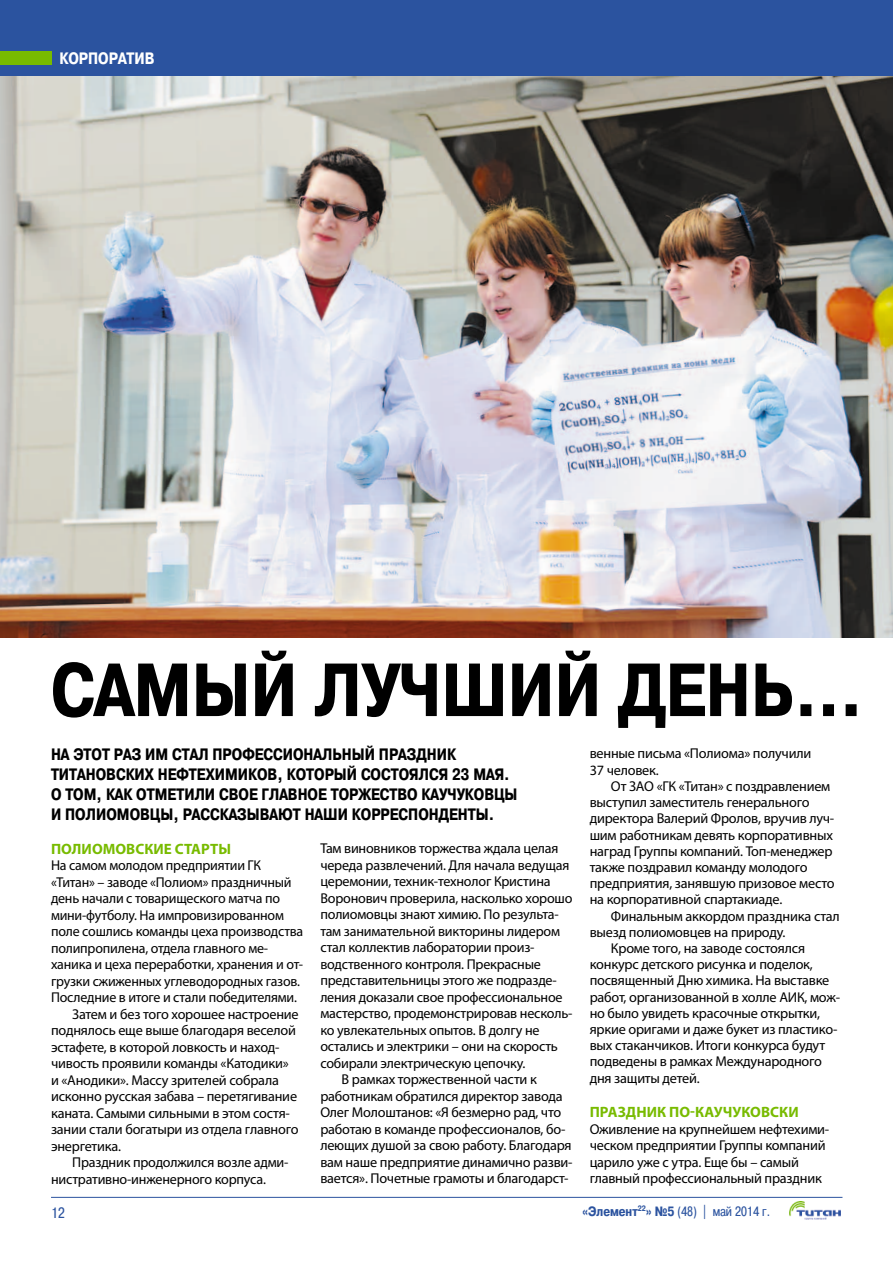
<style>
.page{position:relative;width:893px;height:1263px;background:#fff}
.page>*{position:absolute;margin:0;border:0;box-sizing:border-box;transform-origin:0 0}
.t1{font:700 75px "Pragmatica Condensed Cyr";color:#000}
.t2{font:700 16.5px/19.8px "Pragmatica Condensed Cyr";color:#000}
.t3{font:700 16.5px "Pragmatica Condensed Cyr";color:#fff}
.t4{font:700 15px "Myriad Pro";letter-spacing:.075em;color:#78bb00}
.t5{font:15px "Pragmatica Condensed Cyr";color:#2b539f}
.t6{font:14.25px/16.2px "Myriad Pro";letter-spacing:-.015em;color:#000}
.t7{font:13.5px "Pragmatica Condensed Cyr";color:#2b539f}
.s1{font-weight:700}
</style>
<div class="page">
<div style="left:0;top:0;width:893px;height:77px;background:#2b539f"></div>
<div style="left:0;top:51px;width:51px;height:13px;background:#78bb00"></div>
<hr style="left:51px;top:1197px;width:791px;height:1px;background:#2b539f">
<img style="left:790px;top:1201px;width:51px;height:18px">
<img style="left:0;top:77px;width:893px;height:561px">
<p class="t3" style="left:60px;top:49px;width:95px">корпоратив</p>
<h1 class="t1" style="left:51px;top:648px;width:814px">Самый лучший день…</h1>
<p class="t2" style="left:51px;top:745px;width:468px">На этот раз им стал профессиональ ный праздник титановских нефтехимиков, который состоялся 23 мая.<br>О том, как отметили свое главное торжество каучуковцы и полиомовцы, рассказывают наши корреспонденты.</p>
<p class="t4" style="left:51px;top:839px;width:43px">Полиомо</p>
<p class="t4" style="left:126px;top:839px;width:20px">вски</p>
<p class="t4" style="left:164px;top:839px;width:69px">е старты</p>
<p class="t6" style="left:51px;top:857px;width:212px">На самом молодом предприятии ГК</p>
<p class="t6" style="left:51px;top:873px;width:242px">«Титан» – заводе «Полиом» праздничный</p>
<p class="t6" style="left:51px;top:890px;width:231px">день начали с товарищеского матча по</p>
<p class="t6" style="left:51px;top:906px;width:234px">мини-футболу. На импровизированном</p>
<p class="t6" style="left:51px;top:923px;width:254px">поле сошлись команды цеха производства</p>
<p class="t6" style="left:51px;top:939px;width:219px">полипропилена, отдела главного ме-</p>
<p class="t6" style="left:51px;top:956px;width:254px">ханика и цеха переработки, хранения и от-</p>
<p class="t6" style="left:51px;top:972px;width:251px">грузки сжиженных углеводородных газов.</p>
<p class="t6" style="left:51px;top:989px;width:248px">Последние в итоге и стали победителями.</p>
<p class="t6" style="left:72px;top:1005px;width:228px">Затем и без того хорошее настроение</p>
<p class="t6" style="left:51px;top:1022px;width:247px">поднялось еще выше благодаря веселой</p>
<p class="t6" style="left:51px;top:1038px;width:230px">эстафете, в которой ловкость и наход-</p>
<p class="t6" style="left:51px;top:1055px;width:239px">чивость проявили команды «Катодики»</p>
<p class="t6" style="left:51px;top:1071px;width:229px">и «Анодики». Массу зрителей собрала</p>
<p class="t6" style="left:51px;top:1088px;width:248px">исконно русская забава – перетягивание</p>
<p class="t6" style="left:51px;top:1104px;width:240px">каната. Самыми сильными в этом состя-</p>
<p class="t6" style="left:51px;top:1121px;width:249px">зании стали богатыри из отдела главного</p>
<p class="t6" style="left:51px;top:1137px;width:72px">энергетика.</p>
<p class="t6" style="left:72px;top:1154px;width:217px">Праздник продолжился возле адми-</p>
<p class="t6" style="left:51px;top:1170px;width:216px">нистративно-инженерного корпуса.</p>
<p class="t6" style="left:590px;top:745px;width:223px">венные письма «Полиома» получили<br>37 человек.</p>
<p class="t6" style="left:590px;top:778px;width:246px;text-indent:21px">От ЗАО «ГК «Титан» с поздравлением выступил заместитель генерального директора Валерий Фролов, вручив луч&shy;шим работникам девять корпоративных наград Группы компаний. Топ-менеджер также поздравил команду молодого предприятия, занявшую призовое место на корпоративной спартакиаде.</p>
<p class="t6" style="left:611px;top:907px;width:230px">Финальным аккордом праздника стал</p>
<p class="t6" style="left:590px;top:924px;width:197px">выезд полиомовцев на природу.</p>
<p class="t6" style="left:611px;top:940px;width:196px">Кроме того, на заводе состоялся</p>
<p class="t6" style="left:590px;top:956px;width:225px">конкурс детского рисунка и поделок,</p>
<p class="t6" style="left:590px;top:972px;width:241px">посвященный Дню химика. На выставке</p>
<p class="t6" style="left:590px;top:988px;width:252px">работ, организованной в холле АИК, мож-</p>
<p class="t6" style="left:590px;top:1005px;width:232px">но было увидеть красочные открытки,</p>
<p class="t6" style="left:590px;top:1021px;width:249px">яркие оригами и даже букет из пластико-</p>
<p class="t6" style="left:590px;top:1037px;width:237px">вых стаканчиков. Итоги конкурса будут</p>
<p class="t6" style="left:590px;top:1053px;width:234px">подведены в рамках Международного</p>
<p class="t6" style="left:590px;top:1070px;width:111px">дня защиты детей.</p>
<p class="t4" style="left:590px;top:1102px;width:29px">Праздник</p>
<p class="t4" style="left:669px;top:1102px;width:112px">по-каучуко вски</p>
<p class="t6" style="left:590px;top:1121px;width:241px">Оживление на крупнейшем нефтехими&shy;ческом предприятии Группы компаний царило уже с утра. Еще бы – самый главный профессиональный праздник</p>
<p class="t6" style="left:320px;top:840px;width:240px">Там виновников торжества ждала целая</p>
<p class="t6" style="left:320px;top:856px;width:251px">череда развлечений. Для начала ведущая</p>
<p class="t6" style="left:320px;top:873px;width:232px">церемонии, техник-технолог Кристина</p>
<p class="t6" style="left:320px;top:889px;width:254px">Воронович проверила, насколько хорошо</p>
<p class="t6" style="left:320px;top:906px;width:240px">полиомовцы знают химию. По результа-</p>
<p class="t6" style="left:320px;top:922px;width:241px">там занимательной викторины лидером</p>
<p class="t6" style="left:320px;top:939px;width:216px">стал коллектив лаборатории произ-</p>
<p class="t6" style="left:320px;top:955px;width:222px">водственного контроля. Прекрасные</p>
<p class="t6" style="left:320px;top:972px;width:238px">представительницы этого же подразде-</p>
<p class="t6" style="left:320px;top:988px;width:244px">ления доказали свое профессиональное</p>
<p class="t6" style="left:320px;top:1005px;width:254px">мастерство, продемонстрировав несколь-</p>
<p class="t6" style="left:320px;top:1021px;width:221px">ко увлекательных опытов. В долгу не</p>
<p class="t6" style="left:320px;top:1038px;width:239px">остались и электрики – они на скорость</p>
<p class="t6" style="left:320px;top:1054px;width:207px">собирали электрическую цепочку.</p>
<p class="t6" style="left:342px;top:1071px;width:197px">В рамках торжественной части к</p>
<p class="t6" style="left:320px;top:1087px;width:244px">работникам обратился директор завода</p>
<p class="t6" style="left:320px;top:1104px;width:242px">Олег Молоштанов: «Я безмерно рад, что</p>
<p class="t6" style="left:320px;top:1120px;width:247px">работаю в команде профессионалов, бо-</p>
<p class="t6" style="left:320px;top:1137px;width:253px">леющих душой за свою работу. Благодаря</p>
<p class="t6" style="left:320px;top:1153px;width:254px">вам наше предприятие динамично разви-</p>
<p class="t6" style="left:320px;top:1170px;width:250px">вается». Почетные грамоты и благодарст-</p>
<p class="t5" style="left:51px;top:1204px;width:15px">12</p>
<p class="t7" style="left:582px;top:1203px;width:189px"><span class="s1">«Элемент</span><sup>22</sup><span class="s1">» №5</span> (48) | май 2014 г.</p>
</div>
